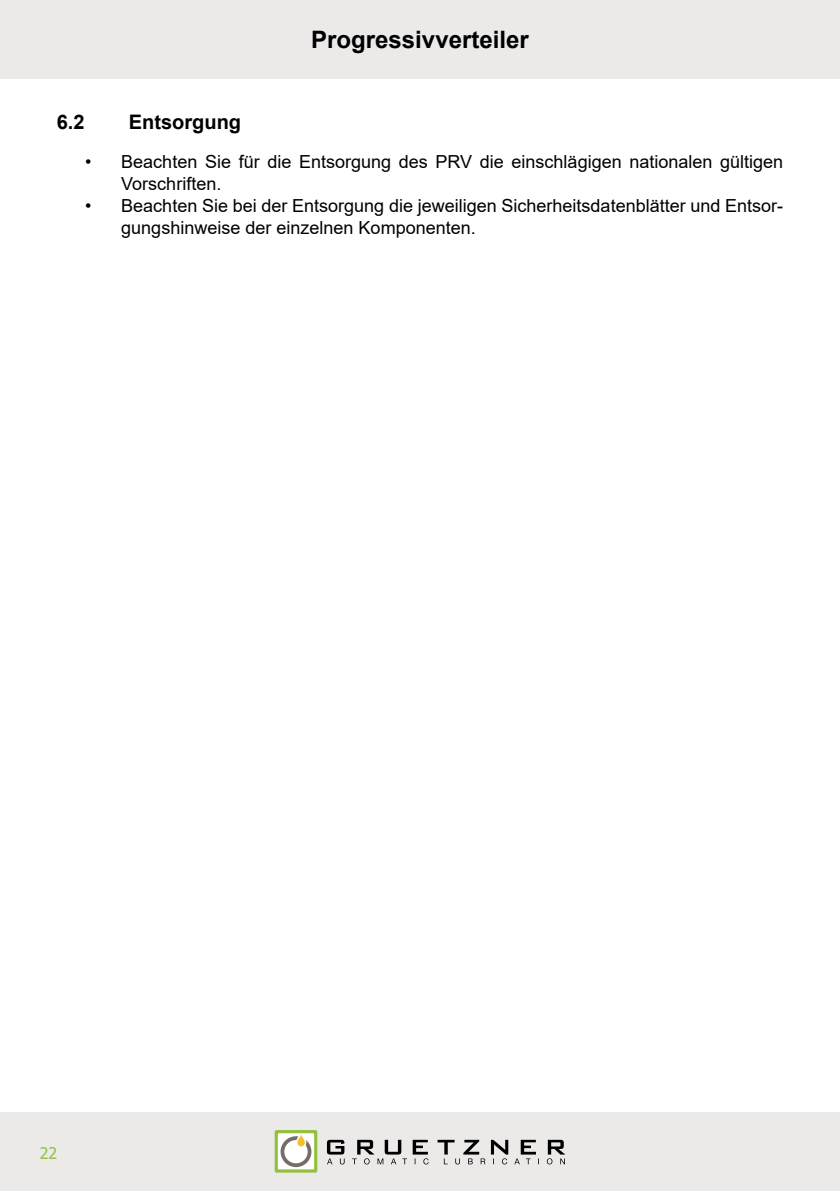
<style>
.page{position:relative;width:840px;height:1191px;background:#fff}
.page>*{position:absolute;margin:0;border:0;box-sizing:border-box;transform-origin:0 0}
.t1{font:700 24px "Arial";color:#000}
.t2{font:700 20px "Arial";color:#000}
.t3{font:18px/22px "Arial";color:#000}
.t4{font:16px "Tahoma";color:#92c13e}
</style>
<div class="page">
<div style="left:0;top:1112px;width:839px;height:79px;background:#ece9e9"></div>
<div style="left:0;top:0;width:839px;height:78px;background:#ece9e9"></div>
<svg style="left:327px;top:1139px;width:238px;height:25px"></svg>
<svg style="left:274px;top:1130px;width:43px;height:42px"></svg>
<h1 class="t1" style="left:311px;top:23px;width:219px">Progressivverteiler</h1>
<p class="t2" style="left:57px;top:108px;width:29px">6.2</p>
<p class="t2" style="left:129px;top:108px;width:114px">Entsorgung</p>
<p class="t3" style="left:121px;top:150px;width:663px;text-indent:-36px">• Beachten Sie für die Entsorgung des PRV die einschlägigen nationalen gültigen<br>Vorschriften.</p>
<p class="t3" style="left:121px;top:194px;width:663px;text-indent:-36px">• Beachten Sie bei der Entsorgung die jeweiligen Sicherheitsdatenblätter und Entsor&shy;gungshinweise der einzelnen Komponenten.</p>
<p class="t4" style="left:40px;top:1142px;width:19px">22</p>
</div>
